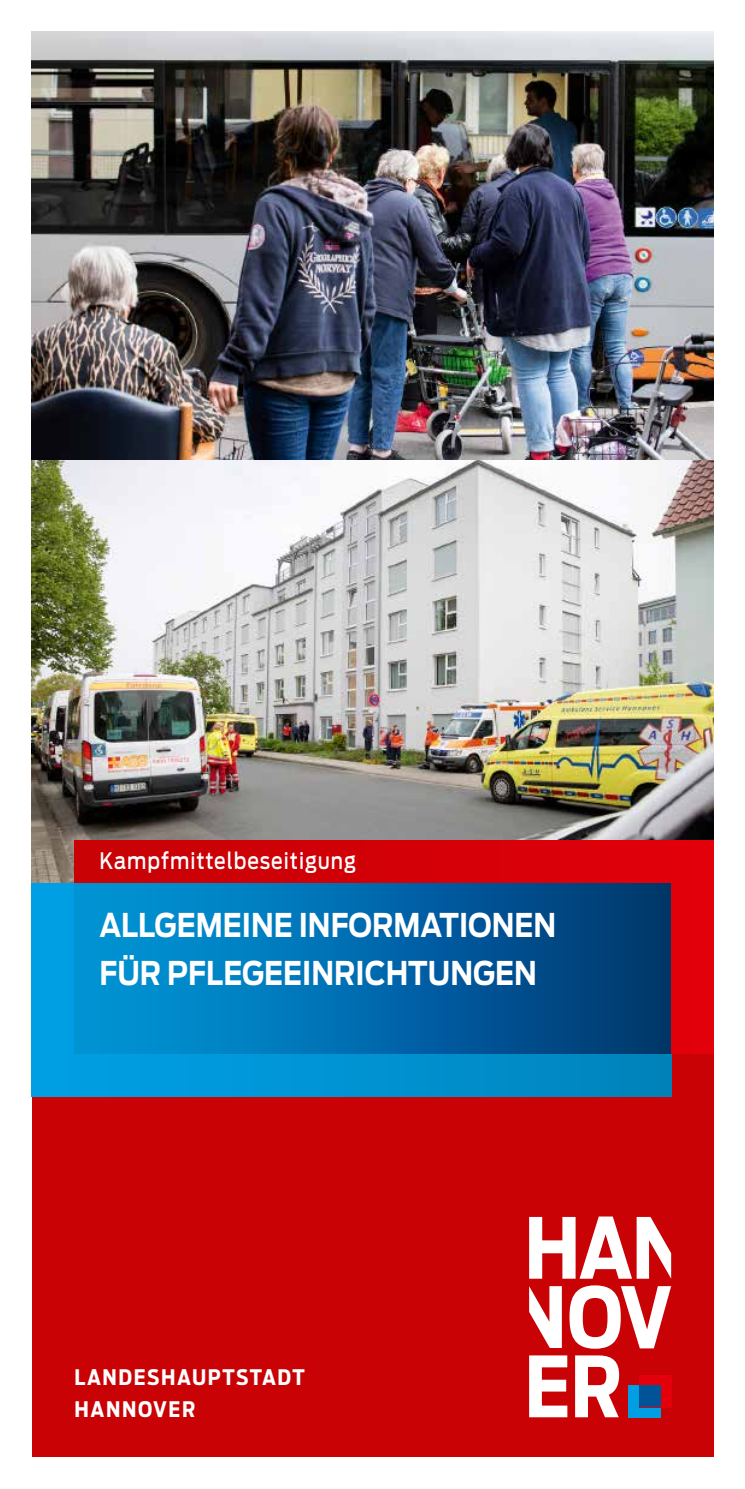
<style>
.page{position:relative;width:745px;height:1489px;background:#fff}
.page>*{position:absolute;margin:0;border:0;box-sizing:border-box;transform-origin:0 0}
.t1{font:700 32.5px/47.5px "Antenna";color:#fff;scale:.85 1}
.t2{font:500 22.5px "Antenna";letter-spacing:.05em;color:#fff;scale:.85 1}
.t3{font:700 21.25px/32px "Antenna Cond";letter-spacing:.075em;color:#fff}
</style>
<div class="page">
<img style="left:32px;top:32px;width:680px;height:851px">
<div style="left:32px;top:1050px;width:680px;height:406px;background:#c80205"></div>
<div style="left:628px;top:1384px;width:32px;height:33px;background:#009ee3"></div>
<div style="left:638px;top:1374px;width:32px;height:32px;background:#e3000b"></div>
<div style="left:638px;top:1384px;width:22px;height:22px;background:#005397"></div>
<svg style="left:529px;top:1355px;width:38px;height:62px"></svg>
<svg style="left:575px;top:1355px;width:43px;height:62px"></svg>
<svg style="left:529px;top:1286px;width:32px;height:61px"></svg>
<svg style="left:569px;top:1285px;width:101px;height:63px"></svg>
<svg style="left:529px;top:1216px;width:141px;height:62px"></svg>
<svg style="left:32px;top:883px;width:638px;height:213px;background:#0093d4"></svg>
<div style="left:74px;top:841px;width:638px;height:212px;background:linear-gradient(to right,#c70105,#df000b)"></div>
<div style="left:74px;top:883px;width:596px;height:170px;background:linear-gradient(to right,#009bdf,#003671)"></div>
<p class="t2" style="left:99px;top:847px;width:303px">Kampfmittelbeseitigung</p>
<p class="t1" style="left:99px;top:901px;width:538px">ALLGEMEINE INFORMATIONEN<br>FÜR PFLEGEEINRICHTUNGEN</p>
<p class="t3" style="left:74px;top:1361px;width:232px">LANDESHAUPTSTADT<br>HANNOVER</p>
</div>
